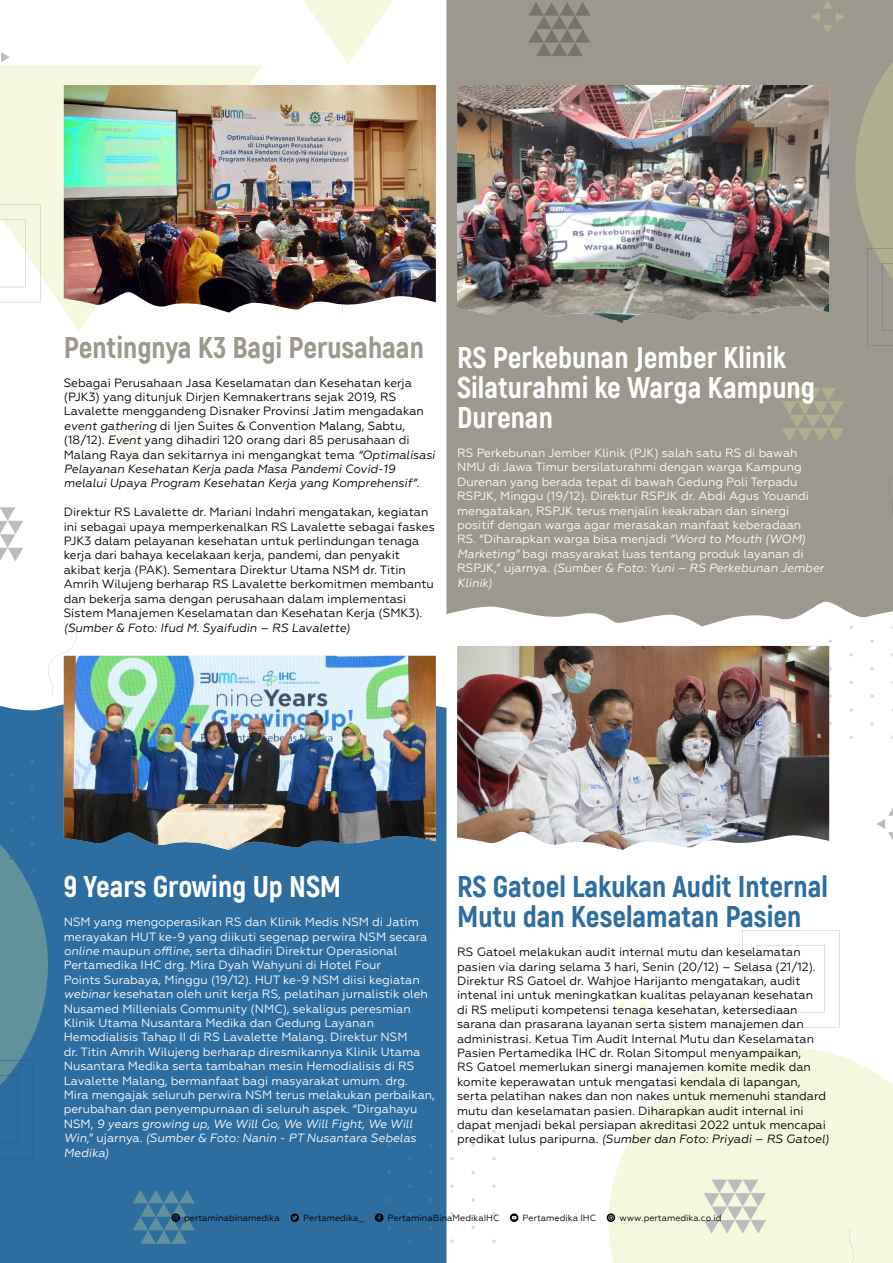
<style>
.page{position:relative;width:893px;height:1263px;background:#fff}
.page>*{position:absolute;margin:0;border:0;box-sizing:border-box;transform-origin:0 0}
.t1{font:800 30px/30px "Akrobat";color:#fff}
.t2{font:800 30px/30px "Akrobat";color:#2e6da0}
.t3{font:800 30px "Akrobat";color:#9c988d}
.t4{font:12px/14.4px "Geometria";color:#000}
.t5{font:12px/14.4px "Geometria";color:#fff}
.t6{font:italic 12px "Geometria";color:#000}
.t7{font:9px "Geometria";color:#000}
.s1{font-style:italic}
</style>
<div class="page">
<div style="left:0;top:697px;width:446px;height:566px;background:#2e6da0"></div>
<div style="left:446px;top:0;width:447px;height:626px;background:#9c988d"></div>
<svg style="left:609px;top:1047px;width:284px;height:216px;fill:#f4f8de"></svg>
<svg style="left:704px;top:1179px;width:62px;height:54px"></svg>
<svg style="left:782px;top:388px;width:62px;height:54px"></svg>
<svg style="left:0;top:507px;width:23px;height:54px"></svg>
<svg style="left:0;top:65px;width:263px;height:266px;fill:#f4f8de"></svg>
<svg style="left:304px;top:0;width:89px;height:65px"></svg>
<svg style="left:528px;top:2px;width:63px;height:54px"></svg>
<svg style="left:492px;top:1239px;width:4px;height:4px"></svg>
<svg style="left:492px;top:1184px;width:4px;height:4px"></svg>
<svg style="left:492px;top:1129px;width:4px;height:4px"></svg>
<svg style="left:471px;top:1225px;width:4px;height:4px"></svg>
<svg style="left:471px;top:1198px;width:4px;height:4px"></svg>
<svg style="left:471px;top:1171px;width:4px;height:3px"></svg>
<svg style="left:471px;top:1143px;width:4px;height:4px"></svg>
<svg style="left:450px;top:1239px;width:4px;height:4px"></svg>
<svg style="left:450px;top:1184px;width:4px;height:4px"></svg>
<svg style="left:450px;top:1129px;width:4px;height:4px"></svg>
<svg style="left:429px;top:1225px;width:4px;height:4px"></svg>
<svg style="left:429px;top:1198px;width:4px;height:4px"></svg>
<svg style="left:429px;top:1170px;width:4px;height:4px"></svg>
<svg style="left:429px;top:1143px;width:4px;height:4px"></svg>
<svg style="left:408px;top:1239px;width:4px;height:4px"></svg>
<svg style="left:408px;top:1212px;width:4px;height:3px"></svg>
<svg style="left:408px;top:1184px;width:4px;height:4px"></svg>
<svg style="left:408px;top:1157px;width:4px;height:3px"></svg>
<svg style="left:408px;top:1129px;width:4px;height:4px"></svg>
<svg style="left:387px;top:1198px;width:4px;height:4px"></svg>
<svg style="left:387px;top:1170px;width:4px;height:4px"></svg>
<svg style="left:387px;top:1143px;width:4px;height:4px"></svg>
<svg style="left:870px;top:694px;width:4px;height:4px"></svg>
<svg style="left:870px;top:639px;width:4px;height:4px"></svg>
<svg style="left:849px;top:735px;width:4px;height:4px"></svg>
<svg style="left:849px;top:708px;width:4px;height:4px"></svg>
<svg style="left:849px;top:680px;width:4px;height:4px"></svg>
<svg style="left:849px;top:653px;width:4px;height:4px"></svg>
<svg style="left:828px;top:639px;width:4px;height:4px"></svg>
<svg style="left:30px;top:760px;width:4px;height:4px"></svg>
<svg style="left:9px;top:774px;width:4px;height:3px"></svg>
<svg style="left:742px;top:930px;width:98px;height:97px"></svg>
<svg style="left:0;top:205px;width:41px;height:97px"></svg>
<svg style="left:855px;top:0;width:38px;height:346px"></svg>
<svg style="left:0;top:787px;width:48px;height:371px"></svg>
<div style="left:800px;top:1228px;width:55px;height:35px;background:#f4f8de"></div>
<svg style="left:887px;top:371px;width:6px;height:144px"></svg>
<svg style="left:48px;top:554px;width:54px;height:143px"></svg>
<div style="left:209px;top:948px;width:55px;height:144px;background:#2e6da0"></div>
<svg style="left:616px;top:990px;width:33px;height:33px"></svg>
<svg style="left:118px;top:426px;width:33px;height:34px"></svg>
<svg style="left:811px;top:0;width:33px;height:34px"></svg>
<svg style="left:1px;top:52px;width:9px;height:10px"></svg>
<svg style="left:877px;top:808px;width:16px;height:32px"></svg>
<img style="left:457px;top:85px;width:372px;height:238px">
<img style="left:64px;top:656px;width:372px;height:194px">
<img style="left:64px;top:85px;width:372px;height:228px">
<img style="left:457px;top:646px;width:372px;height:204px">
<svg style="left:607px;top:1213px;width:8px;height:9px"></svg>
<svg style="left:133px;top:1190px;width:62px;height:54px"></svg>
<svg style="left:375px;top:1213px;width:16px;height:16px"></svg>
<svg style="left:510px;top:1213px;width:8px;height:9px"></svg>
<svg style="left:290px;top:1213px;width:9px;height:9px"></svg>
<h1 class="t3" style="left:64px;top:328px;width:362px">Pentingnya K3 Bagi Perusahaan</h1>
<p class="t4" style="left:64px;top:375px;width:373px">Sebagai Perusahaan Jasa Keselamatan dan Kesehatan kerja (PJK3) yang ditunjuk Dirjen Kemnakertrans sejak 2019, RS Lavalette menggandeng Disnaker Provinsi Jatim mengadakan <span class="s1">event gathering</span> di Ijen Suites &amp; Convention Malang, Sabtu, (18/12). <span class="s1">Event</span> yang dihadiri 120 orang dari 85 perusahaan di Malang Raya dan sekitarnya ini mengangkat tema <span class="s1">“Optimalisasi Pelayanan Kesehatan Kerja pada Masa Pandemi Covid-19 melalui Upaya Program Kesehatan Kerja yang Komprehensif”</span>.</p>
<p class="t4" style="left:64px;top:505px;width:372px">Direktur RS Lavalette dr. Mariani Indahri mengatakan, kegiatan ini sebagai upaya memperkenalkan RS Lavalette sebagai faskes PJK3 dalam pelayanan kesehatan untuk perlindungan tenaga kerja dari bahaya kecelakaan kerja, pandemi, dan penyakit akibat kerja (PAK). Sementara Direktur Utama NSM dr. Titin Amrih Wilujeng berharap RS Lavalette berkomitmen membantu dan bekerja sama dengan perusahaan dalam implementasi Sistem Manajemen Keselamatan dan Kesehatan Kerja (SMK3).</p>
<p class="t6" style="left:64px;top:620px;width:288px">(Sumber &amp; Foto: Ifud M. Syaifudin – RS Lavalette)</p>
<h1 class="t1" style="left:457px;top:342px;width:359px">RS Perkebunan Jember Klinik<br>Silaturahmi ke Warga Kampung<br>Durenan</h1>
<p class="t5" style="left:457px;top:445px;width:368px">RS Perkebunan Jember Klinik (PJK) salah satu RS di bawah NMU di Jawa Timur bersilaturahmi dengan warga Kampung Durenan yang berada tepat di bawah Gedung Poli Terpadu RSPJK, Minggu (19/12). Direktur RSPJK dr. Abdi Agus Youandi mengatakan, RSPJK terus menjalin keakraban dan sinergi positif dengan warga agar merasakan manfaat keberadaan<br>RS. “Diharapkan warga bisa menjadi <span class="s1">“Word to Mouth (WOM)<br>Marketing”</span> bagi masyarakat luas tentang produk layanan di RSPJK,” ujarnya. <span class="s1">(Sumber &amp; Foto: Yuni – RS Perkebunan Jember Klinik)</span></p>
<h1 class="t1" style="left:64px;top:872px;width:279px">9 Years Growing Up NSM</h1>
<p class="t5" style="left:64px;top:915px;width:373px">NSM yang mengoperasikan RS dan Klinik Medis NSM di Jatim merayakan HUT ke-9 yang diikuti segenap perwira NSM secara <span class="s1">online</span> maupun <span class="s1">offline</span>, serta dihadiri Direktur Operasional Pertamedika IHC drg. Mira Dyah Wahyuni di Hotel Four<br>Points Surabaya, Minggu (19/12). HUT ke-9 NSM diisi kegiatan <span class="s1">webinar</span> kesehatan oleh unit kerja RS, pelatihan jurnalistik oleh Nusamed Millenials Community (NMC), sekaligus peresmian Klinik Utama Nusantara Medika dan Gedung Layanan Hemodialisis Tahap II di RS Lavalette Malang. Direktur NSM<br>dr. Titin Amrih Wilujeng berharap diresmikannya Klinik Utama Nusantara Medika serta tambahan mesin Hemodialisis di RS Lavalette Malang, bermanfaat bagi masyarakat umum. drg.<br>Mira mengajak seluruh perwira NSM terus melakukan perbaikan, perubahan dan penyempurnaan di seluruh aspek. “Dirgahayu NSM, <span class="s1">9 years growing up</span>, <span class="s1">We Will Go, We Will Fight, We Will Win</span>,” ujarnya. <span class="s1">(Sumber &amp; Foto: Nanin - PT Nusantara Sebelas Medika)</span></p>
<h1 class="t2" style="left:457px;top:872px;width:372px">RS Gatoel Lakukan Audit Internal<br>Mutu dan Keselamatan Pasien</h1>
<p class="t4" style="left:457px;top:945px;width:374px">RS Gatoel melakukan audit internal mutu dan keselamatan pasien via daring selama 3 hari, Senin (20/12) – Selasa (21/12).<br>Direktur RS Gatoel dr. Wahjoe Harijanto mengatakan, audit intenal ini untuk meningkatkan kualitas pelayanan kesehatan<br>di RS meliputi kompetensi tenaga kesehatan, ketersediaan sarana dan prasarana layanan serta sistem manajemen dan administrasi. Ketua Tim Audit Internal Mutu dan Keselamatan Pasien Pertamedika IHC dr. Rolan Sitompul menyampaikan,<br>RS Gatoel memerlukan sinergi manajemen komite medik dan komite keperawatan untuk mengatasi kendala di lapangan, serta pelatihan nakes dan non nakes untuk memenuhi standard mutu dan keselamatan pasien. Diharapkan audit internal ini dapat menjadi bekal persiapan akreditasi 2022 untuk mencapai predikat lulus paripurna. <span class="s1">(Sumber dan Foto: Priyadi – RS Gatoel)</span></p>
<p class="t7" style="left:184px;top:1213px;width:97px">pertaminabinamedika</p>
<p class="t7" style="left:303px;top:1213px;width:62px">Pertamedika_</p>
<p class="t7" style="left:388px;top:1213px;width:113px">PertaminaBinaMedikaIHC</p>
<p class="t7" style="left:523px;top:1213px;width:75px">Pertamedika IHC</p>
<p class="t7" style="left:619px;top:1213px;width:104px">www.pertamedika.co.id</p>
</div>
